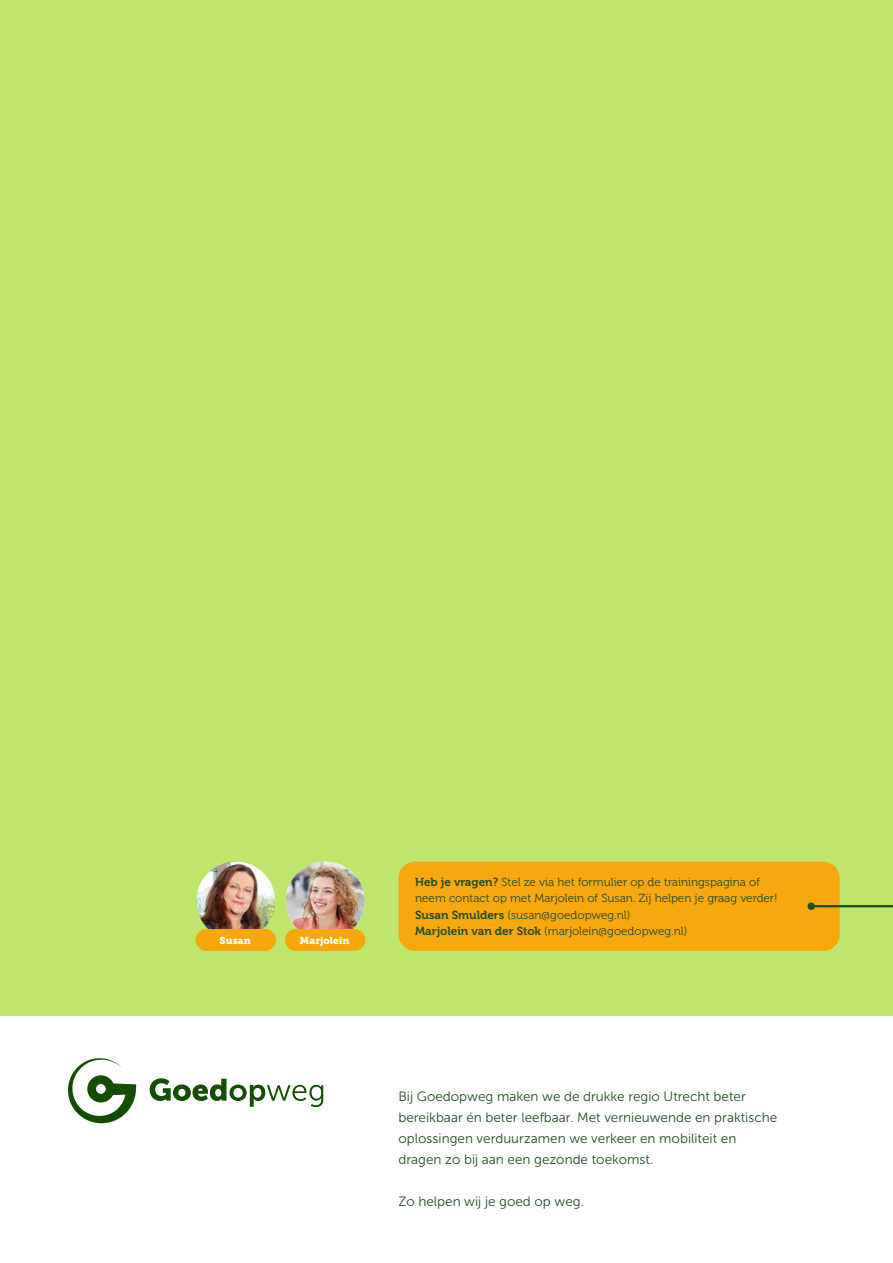
<style>
.page{position:relative;width:893px;height:1263px;background:#fff}
.page>*{position:absolute;margin:0;border:0;box-sizing:border-box;transform-origin:0 0}
.t1{font:13.5px/21px "Museo Sans 300";color:#214d23}
.t2{font:11.7px/16.4px "Museo 300";color:#214d23}
.t3{font:10.05px "Museo Slab 900";color:#fff}
.s1{font-family:"Museo 700"}
</style>
<div class="page">
<div style="left:0;top:0;width:893px;height:1015px;background:#bee66a"></div>
<svg style="left:150px;top:1078px;width:173px;height:29px"></svg>
<svg style="left:68px;top:1058px;width:68px;height:65px"></svg>
<div style="left:399px;top:861px;width:441px;height:90px;background:#f7a80f;border-radius:17px"></div>
<img style="left:286px;top:861px;width:79px;height:79px;border-radius:39px">
<div style="left:285px;top:929px;width:80px;height:22px;background:#f7a70a;border-radius:11px"></div>
<hr style="left:811px;top:905px;width:82px;height:2px;background:#214d23">
<div style="left:807px;top:902px;width:8px;height:8px;background:#214d23;border-radius:50%"></div>
<img style="left:196px;top:861px;width:79px;height:79px;border-radius:39px">
<div style="left:196px;top:929px;width:80px;height:22px;background:#f7a70a;border-radius:11px"></div>
<p class="t3" style="left:220px;top:934px;width:33px">Susan</p>
<p class="t3" style="left:300px;top:934px;width:52px">Marjolein</p>
<p class="t2" style="left:415px;top:874px;width:364px"><span class="s1">Heb je vragen?</span> Stel ze via het formulier op de trainingspagina of neem contact op met Marjolein of Susan. Zij helpen je graag verder!<br><span class="s1">Susan Smulders</span> (susan@goedopweg.nl)<br><span class="s1">Marjolein van der Stok</span> (marjolein@goedopweg.nl)</p>
<p class="t1" style="left:398px;top:1086px;width:380px">Bij Goedopweg maken we de drukke regio Utrecht beter bereikbaar én beter leefbaar. Met vernieuwende en praktische oplossingen verduurzamen we verkeer en mobiliteit en dragen zo bij aan een gezonde toekomst.</p>
<p class="t1" style="left:398px;top:1191px;width:187px">Zo helpen wij je goed op weg.</p>
</div>
